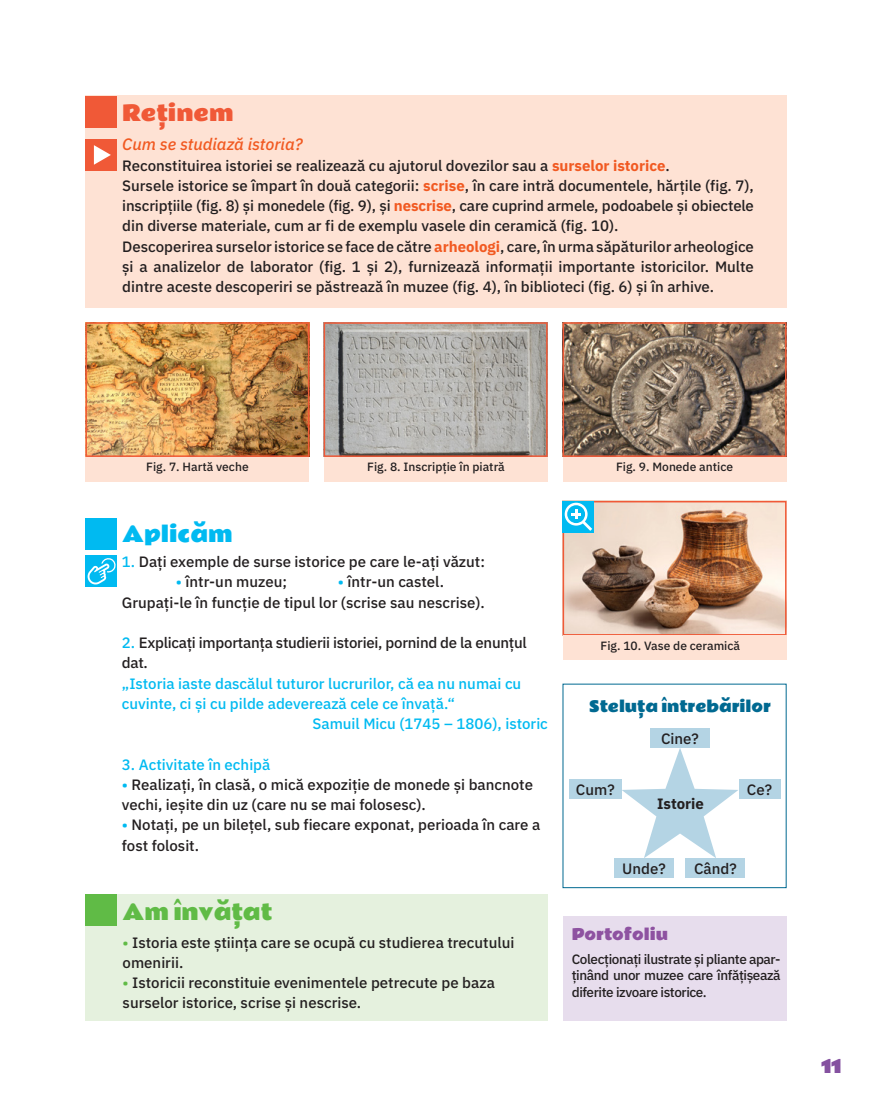
<style>
.page{position:relative;width:872px;height:1106px;background:#fff}
.page>*{position:absolute;margin:0;border:0;box-sizing:border-box;transform-origin:0 0}
.t1{font:21px "Rammetto One ROCE";color:#60bb46}
.t2{font:21px "Rammetto One ROCE";color:#00baf1}
.t3{font:21px "Rammetto One ROCE";color:#f05937}
.t4{font:18px "Rammetto One ROCE";color:#8551a0}
.t5{font:italic 500 16.5px "IBM Plex Sans";color:#f15921}
.t6{font:500 15px/20.2px "IBM Plex Sans";color:#231f20}
.t7{font:500 15px/20.2px "IBM Plex Sans";color:#00baf1}
.t8{font:500 15px/20.2px "IBM Plex Sans";letter-spacing:-.02em;color:#231f20}
.t9{font:15px "Rammetto One ROCE";color:#006991}
.t10{font:15px "Rammetto One ROCE";color:#8e52a1}
.t11{font:700 15px "IBM Plex Sans";color:#231f20}
.t12{font:500 13.5px/16.2px "IBM Plex Sans";letter-spacing:-.03em;color:#231f20}
.t13{font:500 12px "IBM Plex Sans";color:#231f20}
.s1{font-weight:700;color:#f15921}
.s2{color:#00baf1}
.s3{color:#60bb46}
</style>
<div class="page">
<div style="left:85px;top:518px;width:32px;height:31px;background:#00baf1"></div>
<img style="left:88px;top:325px;width:218px;height:129px">
<div style="left:85px;top:322px;width:224px;height:135px;border:2px solid #f05937"></div>
<img style="left:565px;top:504px;width:218px;height:128px">
<div style="left:562px;top:501px;width:224px;height:134px;border:2px solid #f05937"></div>
<img style="left:327px;top:325px;width:217px;height:129px">
<div style="left:324px;top:322px;width:223px;height:135px;border:2px solid #f05937"></div>
<img style="left:565px;top:325px;width:218px;height:129px">
<div style="left:562px;top:322px;width:224px;height:135px;border:2px solid #f05937"></div>
<div style="left:85px;top:457px;width:224px;height:24px;background:#fee2d4"></div>
<div style="left:562px;top:635px;width:224px;height:24px;background:#fee2d4"></div>
<div style="left:324px;top:457px;width:223px;height:24px;background:#fee2d4"></div>
<div style="left:562px;top:457px;width:224px;height:24px;background:#fee2d4"></div>
<div style="left:85px;top:96px;width:702px;height:212px;background:#fee2d4"></div>
<div style="left:85px;top:894px;width:462px;height:126px;background:#e5f1de"></div>
<div style="left:85px;top:96px;width:32px;height:31px;background:#f05937"></div>
<div style="left:85px;top:894px;width:32px;height:32px;background:#60bb46"></div>
<div style="left:562px;top:916px;width:224px;height:104px;background:#e7dded"></div>
<svg style="left:621px;top:747px;width:117px;height:111px"></svg>
<div style="left:650px;top:728px;width:60px;height:19px;background:#b4d4e4"></div>
<div style="left:738px;top:779px;width:42px;height:19px;background:#b4d4e4"></div>
<div style="left:685px;top:858px;width:60px;height:20px;background:#b4d4e4"></div>
<div style="left:569px;top:779px;width:52px;height:19px;background:#b4d4e4"></div>
<div style="left:614px;top:858px;width:59px;height:20px;background:#b4d4e4"></div>
<div style="left:562px;top:501px;width:32px;height:31px;background:#00baf1"></div>
<svg style="left:564px;top:502px;width:28px;height:29px"></svg>
<div style="left:85px;top:555px;width:32px;height:32px;background:#00baf1"></div>
<svg style="left:88px;top:558px;width:28px;height:26px"></svg>
<div style="left:85px;top:139px;width:32px;height:32px;background:#f05937"></div>
<svg style="left:94px;top:145px;width:17px;height:20px"></svg>
<p class="t3" style="left:122px;top:96px;width:113px">Reținem</p>
<p class="t5" style="left:122px;top:131px;width:182px">Cum se studiază istoria?</p>
<p class="t6" style="left:122px;top:154px;width:549px">Reconstituirea istoriei se realizează cu ajutorul dovezilor sau a <span class="s1">surselor istorice</span>.</p>
<p class="t6" style="left:122px;top:174px;width:633px;text-align:justify">Sursele istorice se împart în două categorii: <span class="s1">scrise</span>, în care intră documentele, hărțile (fig. 7), inscripțiile (fig. 8) și monedele (fig. 9), și <span class="s1">nescrise</span>, care cuprind armele, podoabele și obiectele din diverse materiale, cum ar fi de exemplu vasele din ceramică (fig. 10).</p>
<p class="t6" style="left:122px;top:235px;width:633px;text-align:justify">Descoperirea surselor istorice se face de către <span class="s1">arheologi</span>, care, în urma săpăturilor arheologice și a analizelor de laborator (fig. 1 și 2), furnizează informații importante istoricilor. Multe dintre aceste descoperiri se păstrează în muzee (fig. 4), în biblioteci (fig. 6) și în arhive.</p>
<p class="t13" style="left:146px;top:457px;width:104px">Fig. 7. Hartă veche</p>
<p class="t13" style="left:367px;top:457px;width:139px">Fig. 8. Inscripție în piatră</p>
<p class="t13" style="left:616px;top:457px;width:119px">Fig. 9. Monede antice</p>
<p class="t2" style="left:122px;top:517px;width:112px">Aplicăm</p>
<p class="t6" style="left:122px;top:550px;width:365px"><span class="s2">1.</span> Dați exemple de surse istorice pe care le‑ați văzut:</p>
<p class="t6" style="left:176px;top:570px;width:113px"><span class="s2">•</span> într‑-un muzeu;</p>
<p class="t6" style="left:338px;top:570px;width:108px"><span class="s2">•</span> într‑-un castel.</p>
<p class="t6" style="left:122px;top:591px;width:364px">Grupați‑le în funcție de tipul lor (scrise sau nescrise).</p>
<p class="t8" style="left:122px;top:631px;width:406px"><span class="s2">2.</span> Explicați importanța studierii istoriei, pornind de la enunțul dat.</p>
<p class="t7" style="left:122px;top:672px;width:401px">„Istoria iaste dascălul tuturor lucrurilor, că ea nu numai cu cuvinte, ci și cu pilde adeverează cele ce învață.“</p>
<p class="t7" style="left:312px;top:712px;width:237px">Samuil Micu (1745 – 1806), istoric</p>
<p class="t7" style="left:122px;top:753px;width:150px">3. Activitate în echipă</p>
<p class="t6" style="left:122px;top:773px;width:413px"><span class="s2">•</span> Realizați, în clasă, o mică expoziție de monede și bancnote vechi, ieșite din uz (care nu se mai folosesc).</p>
<p class="t6" style="left:122px;top:813px;width:420px"><span class="s2">•</span> Notați, pe un bilețel, sub fiecare exponat, perioada în care a fost folosit.</p>
<p class="t1" style="left:123px;top:894px;width:151px">Am învățat</p>
<p class="t6" style="left:123px;top:931px;width:393px"><span class="s3">•</span> Istoria este știința care se ocupă cu studierea trecutului omenirii.</p>
<p class="t6" style="left:123px;top:971px;width:374px"><span class="s3">•</span> Istoricii reconstituie evenimentele petrecute pe baza surselor istorice, scrise și nescrise.</p>
<p class="t13" style="left:600px;top:636px;width:141px">Fig. 10. Vase de ceramică</p>
<p class="t9" style="left:589px;top:693px;width:183px">Steluța întrebărilor</p>
<p class="t6" style="left:661px;top:727px;width:39px">Cine?</p>
<p class="t6" style="left:576px;top:778px;width:40px">Cum?</p>
<p class="t11" style="left:657px;top:791px;width:48px">Istorie</p>
<p class="t6" style="left:747px;top:778px;width:27px">Ce?</p>
<p class="t6" style="left:622px;top:857px;width:45px">Unde?</p>
<p class="t6" style="left:694px;top:857px;width:44px">Când?</p>
<p class="t10" style="left:572px;top:922px;width:98px">Portofoliu</p>
<p class="t12" style="left:572px;top:950px;width:210px">Colecționați ilustrate și pliante apar&shy;ținând unor muzee care înfățișează diferite izvoare istorice.</p>
<p class="t4" style="left:821px;top:1052px;width:22px">11</p>
</div>
